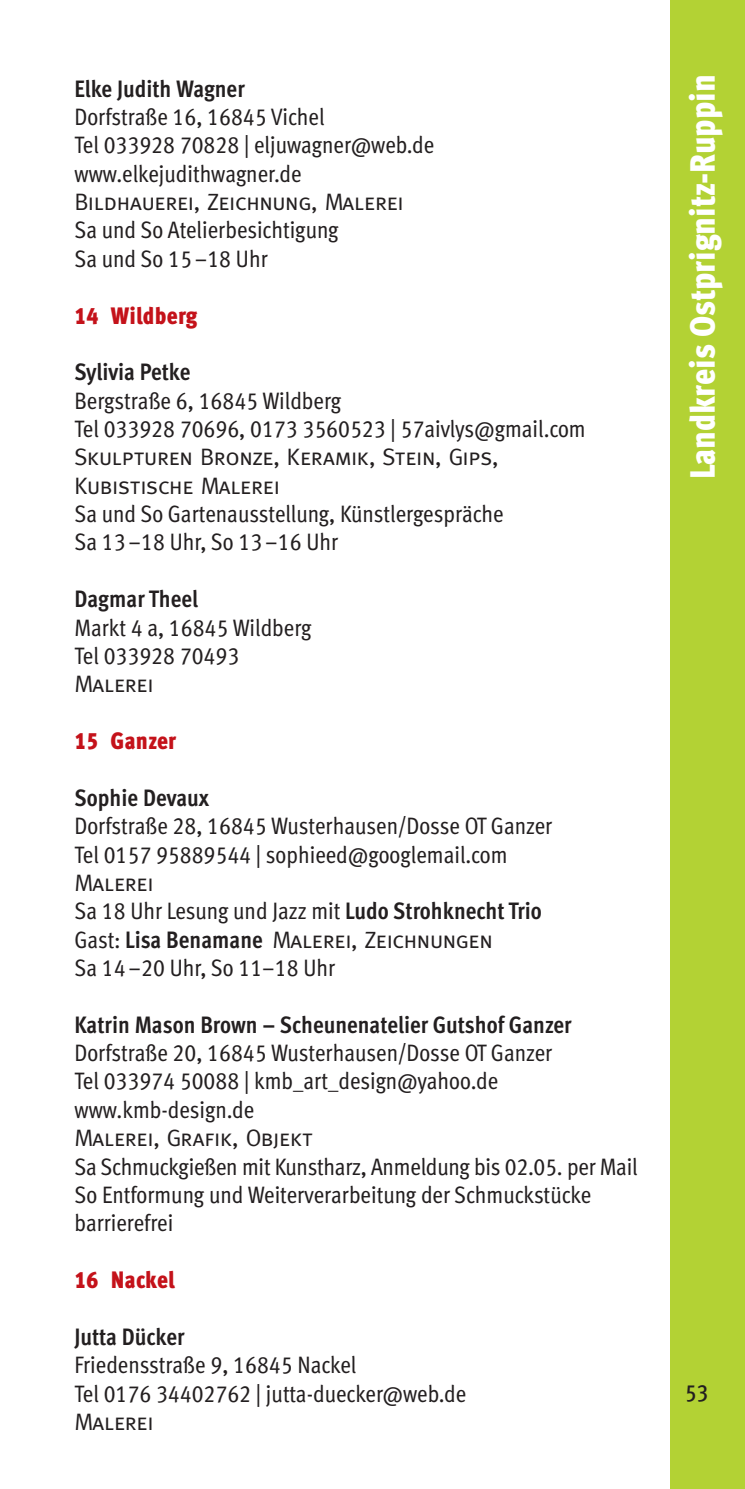
<style>
.page{position:relative;width:745px;height:1489px;background:#fff}
.page>*{position:absolute;margin:0;border:0;box-sizing:border-box;transform-origin:0 0}
.t1{font:900 35px "Meta Cond";color:#fff}
.t2{font:23.75px/28.2px "Meta Cond Book LF";color:#231f20}
.t3{font:23.75px/28.2px "Meta Caps";letter-spacing:-.015em;color:#231f20}
.t4{font:23.75px "Meta Cond Bold LF";color:#231f20}
.t5{font:23.75px "Meta Cond Black LF";letter-spacing:.01em;color:#c4121a}
.t6{font:23.75px "Meta Cond Medium LF";color:#231f20}
.s1{font-family:"Meta Cond Bold LF"}
.s2{font-family:"Meta Cond Book LF"}
</style>
<div class="page">
<div style="left:670px;top:0;width:74px;height:1488px;background:#b3d234"></div>
<p class="t4" style="left:74px;top:74px;width:172px">Elke Judith Wagner</p>
<p class="t2" style="left:74px;top:102px;width:361px">Dorfstraße 16, 16845 Vichel<br>Tel 033928 70828 | eljuwagner@web.de www.elkejudithwagner.de</p>
<p class="t3" style="left:74px;top:187px;width:330px">Bildhauerei, Zeichnung, Malerei</p>
<p class="t2" style="left:74px;top:216px;width:265px">Sa und So Atelierbesichtigung<br>Sa und So 15–18 Uhr</p>
<p class="t5" style="left:74px;top:301px;width:124px">14 Wildberg</p>
<p class="t4" style="left:74px;top:358px;width:117px">Sylivia Petke</p>
<p class="t2" style="left:74px;top:386px;width:512px">Bergstraße 6, 16845 Wildberg<br>Tel 033928 70696, 0173 3560523 | 57aivlys@gmail.com</p>
<p class="t3" style="left:74px;top:442px;width:425px">Skulpturen Bronze, Keramik, Stein, Gips,<br>Kubistische Malerei</p>
<p class="t2" style="left:74px;top:499px;width:430px">Sa und So Gartenausstellung, Künstlergespräche<br>Sa 13–18 Uhr, So 13–16 Uhr</p>
<p class="t4" style="left:74px;top:585px;width:125px">Dagmar Theel</p>
<p class="t2" style="left:74px;top:613px;width:238px">Markt 4 a, 16845 Wildberg<br>Tel 033928 70493</p>
<p class="t3" style="left:74px;top:669px;width:81px">Malerei</p>
<p class="t5" style="left:74px;top:726px;width:103px">15 Ganzer</p>
<p class="t4" style="left:74px;top:783px;width:136px">Sophie Devaux</p>
<p class="t2" style="left:74px;top:811px;width:479px">Dorfstraße 28, 16845 Wusterhausen/Dosse OT Ganzer<br>Tel 0157 95889544 | sophieed@googlemail.com</p>
<p class="t3" style="left:74px;top:868px;width:81px">Malerei</p>
<p class="t2" style="left:74px;top:896px;width:468px">Sa 18 Uhr Lesung und Jazz mit <span class="s1">Ludo Strohknecht Trio</span></p>
<p class="t3" style="left:74px;top:924px;width:419px"><span class="s2">Gast:</span> <span class="s1">Lisa Benamane</span> Malerei, Zeichnungen</p>
<p class="t2" style="left:74px;top:953px;width:262px">Sa 14–20 Uhr, So 11–18 Uhr</p>
<p class="t4" style="left:74px;top:1010px;width:498px">Katrin Mason Brown – Scheunenatelier Gutshof Ganzer</p>
<p class="t2" style="left:74px;top:1038px;width:479px">Dorfstraße 20, 16845 Wusterhausen/Dosse OT Ganzer<br>Tel 033974 50088 | kmb_art_design@yahoo.de www.kmb-design.de</p>
<p class="t3" style="left:74px;top:1123px;width:240px">Malerei, Grafik, Objekt</p>
<p class="t2" style="left:74px;top:1151px;width:564px">Sa Schmuckgießen mit Kunstharz, Anmeldung bis 02.05. per Mail<br>So Entformung und Weiterverarbeitung der Schmuckstücke barrierefrei</p>
<p class="t5" style="left:74px;top:1265px;width:102px">16 Nackel</p>
<p class="t4" style="left:74px;top:1322px;width:111px">Jutta Dücker</p>
<p class="t2" style="left:74px;top:1350px;width:393px">Friedensstraße 9, 16845 Nackel<br>Tel 0176 34402762 | jutta-duecker@web.de</p>
<p class="t3" style="left:74px;top:1406px;width:81px">Malerei</p>
<h1 class="t1" style="left:681px;top:479px;width:406px;rotate:-90deg">Landkreis Ostprignitz-Ruppin</h1>
<p class="t6" style="left:684px;top:1379px;width:25px">53</p>
</div>
